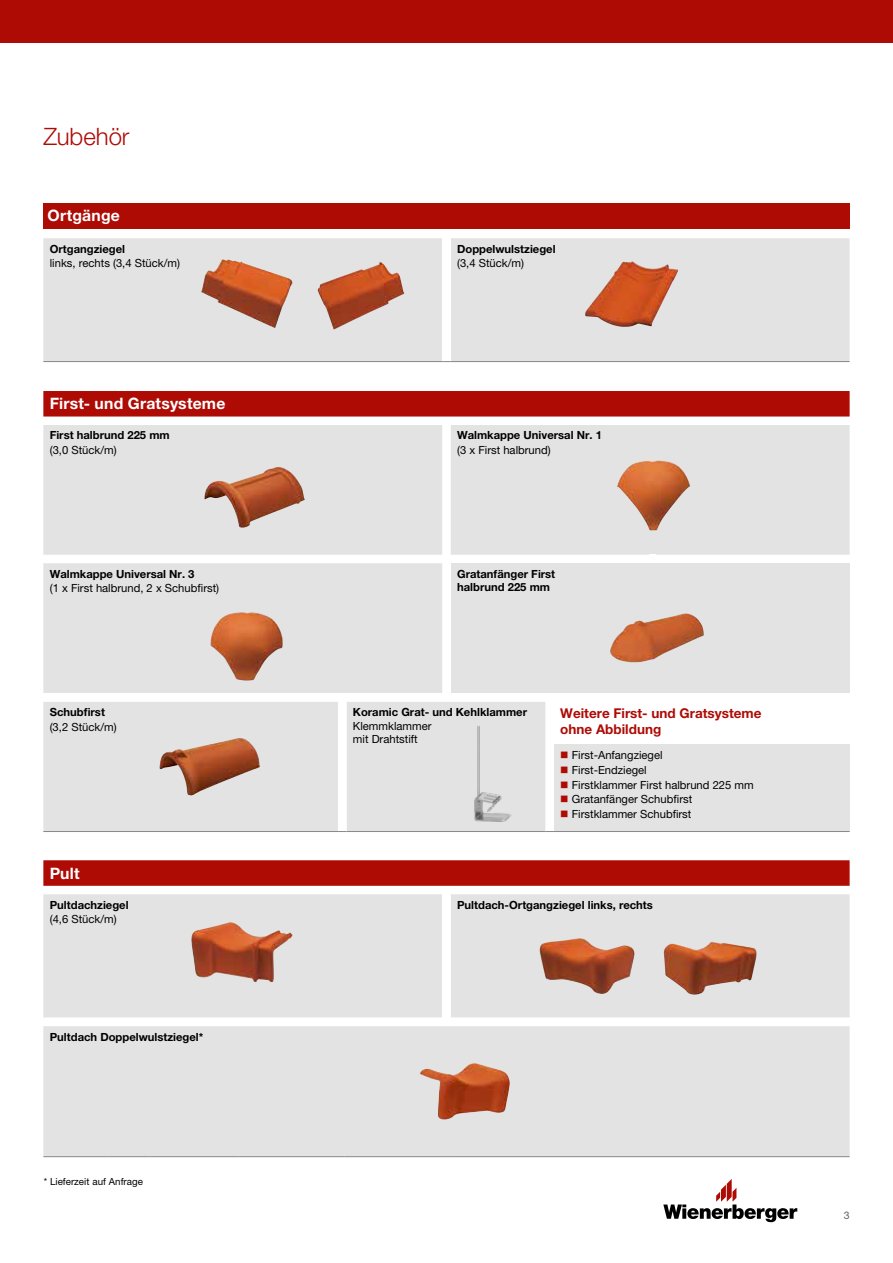
<style>
.page{position:relative;width:893px;height:1263px;background:#fff}
.page>*{position:absolute;margin:0;border:0;box-sizing:border-box;transform-origin:0 0}
.t1{font:300 24px "Helvetica Neue LT Pro";letter-spacing:-.005em;color:#ae0b05}
.t2{font:700 15.75px "Helvetica Neue LT Pro";letter-spacing:.015em;color:#fff}
.t3{font:700 13.5px/16.5px "Helvetica Neue LT Pro";color:#ae0b05}
.t4{font:11.25px/13.5px "Helvetica Neue LT Pro";color:#000}
.t5{font:700 11.25px/13.5px "Helvetica Neue LT Pro";color:#000}
.t6{font:10.5px "Helvetica Neue LT Pro";color:#636362}
.t7{font:9.75px "Helvetica Neue LT Pro";color:#000}
.s1{color:#ae0b05}
</style>
<div class="page">
<div style="left:43px;top:203px;width:807px;height:26px;background:#ae0b05"></div>
<div style="left:43px;top:238px;width:807px;height:123px;background:#e3e3e3"></div>
<div style="left:442px;top:238px;width:9px;height:124px;background:#fff"></div>
<hr style="left:43px;top:361px;width:399px;height:1px;background:#878786">
<hr style="left:451px;top:361px;width:399px;height:1px;background:#878786">
<img style="left:585px;top:261px;width:93px;height:66px">
<img style="left:201px;top:259px;width:92px;height:69px">
<img style="left:317px;top:262px;width:87px;height:68px">
<div style="left:43px;top:391px;width:807px;height:25px;background:#ae0b05"></div>
<div style="left:43px;top:425px;width:807px;height:268px;background:#e3e3e3"></div>
<div style="left:650px;top:555px;width:6px;height:8px;background:#fff"></div>
<div style="left:451px;top:563px;width:399px;height:130px;background:#e3e3e3"></div>
<img style="left:204px;top:467px;width:101px;height:61px">
<img style="left:617px;top:460px;width:73px;height:70px">
<img style="left:210px;top:612px;width:73px;height:69px">
<img style="left:610px;top:613px;width:94px;height:49px">
<div style="left:43px;top:702px;width:295px;height:129px;background:#e3e3e3"></div>
<div style="left:347px;top:702px;width:199px;height:129px;background:#e3e3e3"></div>
<div style="left:554px;top:744px;width:296px;height:87px;background:#e3e3e3"></div>
<hr style="left:43px;top:831px;width:295px;height:1px;background:#878786">
<hr style="left:347px;top:831px;width:198px;height:1px;background:#878786">
<hr style="left:554px;top:831px;width:296px;height:1px;background:#878786">
<img style="left:159px;top:738px;width:101px;height:57px">
<img style="left:472px;top:725px;width:39px;height:98px">
<div style="left:0;top:0;width:893px;height:43px;background:#ae0b05"></div>
<svg style="left:663px;top:1179px;width:134px;height:43px"></svg>
<svg style="left:43px;top:860px;width:807px;height:26px;background:#af0f09"></svg>
<div style="left:43px;top:894px;width:807px;height:262px;background:#e3e3e3"></div>
<svg style="left:245px;top:894px;width:605px;height:132px;background:#e4e4e3"></svg>
<svg style="left:43px;top:1017px;width:202px;height:9px"></svg>
<hr style="left:43px;top:1156px;width:63px;height:1px;background:#878786">
<hr style="left:110px;top:1156px;width:38px;height:1px;background:#878786">
<hr style="left:152px;top:1156px;width:87px;height:1px;background:#878786">
<hr style="left:245px;top:1156px;width:100px;height:1px;background:#878786">
<hr style="left:351px;top:1156px;width:91px;height:1px;background:#878786">
<hr style="left:451px;top:1156px;width:399px;height:1px;background:#878786">
<img style="left:540px;top:938px;width:71px;height:56px">
<img style="left:664px;top:941px;width:93px;height:53px">
<img style="left:191px;top:922px;width:102px;height:60px">
<img style="left:420px;top:1063px;width:90px;height:56px">
<h1 class="t1" style="left:43px;top:121px;width:88px">Zubehör</h1>
<h2 class="t2" style="left:48px;top:206px;width:74px">Ortgänge</h2>
<p class="t5" style="left:50px;top:242px;width:77px">Ortgangziegel</p>
<p class="t4" style="left:50px;top:257px;width:132px">links, rechts (3,4 Stück/m)</p>
<h2 class="t2" style="left:50px;top:394px;width:177px">First- und Gratsysteme</h2>
<p class="t5" style="left:50px;top:428px;width:121px">First halbrund 225 mm</p>
<p class="t4" style="left:50px;top:443px;width:68px">(3,0 Stück/m)</p>
<p class="t5" style="left:50px;top:567px;width:146px">Walmkappe Universal Nr. 3</p>
<p class="t4" style="left:50px;top:581px;width:171px">(1 x First halbrund, 2 x Schubfirst)</p>
<p class="t5" style="left:50px;top:705px;width:57px">Schubfirst</p>
<p class="t4" style="left:50px;top:720px;width:68px">(3,2 Stück/m)</p>
<h2 class="t2" style="left:50px;top:863px;width:31px">Pult</h2>
<p class="t5" style="left:50px;top:898px;width:80px">Pultdachziegel</p>
<p class="t4" style="left:50px;top:912px;width:68px">(4,6 Stück/m)</p>
<p class="t5" style="left:50px;top:1029px;width:155px">Pultdach Doppelwulstziegel*</p>
<p class="t7" style="left:44px;top:1175px;width:101px">* Lieferzeit auf Anfrage</p>
<p class="t5" style="left:457px;top:242px;width:100px">Doppelwulstziegel</p>
<p class="t4" style="left:457px;top:257px;width:68px">(3,4 Stück/m)</p>
<p class="t5" style="left:457px;top:428px;width:146px">Walmkappe Universal Nr. 1</p>
<p class="t4" style="left:457px;top:443px;width:95px">(3 x First halbrund)</p>
<p class="t5" style="left:457px;top:567px;width:100px">Gratanfänger First halbrund 225 mm</p>
<p class="t5" style="left:353px;top:705px;width:176px">Koramic Grat- und Kehlklammer</p>
<p class="t4" style="left:353px;top:719px;width:80px">Klemmklammer mit Drahtstift</p>
<p class="t3" style="left:560px;top:704px;width:203px">Weitere First- und Gratsysteme ohne Abbildung</p>
<p class="t4" style="left:560px;top:748px;width:104px"><span class="s1">■</span> First-Anfangziegel</p>
<p class="t4" style="left:560px;top:763px;width:88px"><span class="s1">■</span> First-Endziegel</p>
<p class="t4" style="left:560px;top:778px;width:195px"><span class="s1">■</span> Firstklammer First halbrund 225 mm</p>
<p class="t4" style="left:560px;top:792px;width:133px"><span class="s1">■</span> Gratanfänger Schubfirst</p>
<p class="t4" style="left:560px;top:807px;width:133px"><span class="s1">■</span> Firstklammer Schubfirst</p>
<p class="t5" style="left:457px;top:898px;width:197px">Pultdach-Ortgangziegel links, rechts</p>
<p class="t6" style="left:844px;top:1209px;width:7px">3</p>
</div>
